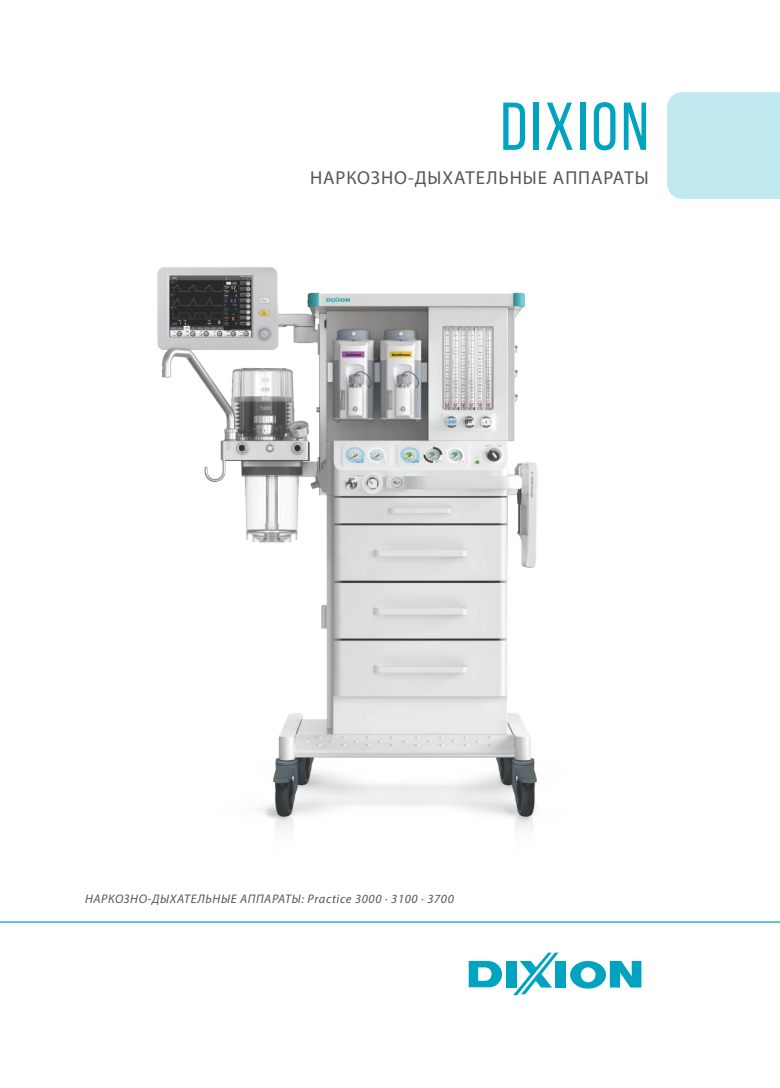
<style>
.page{position:relative;width:780px;height:1088px;background:#fff}
.page>*{position:absolute;margin:0;border:0;box-sizing:border-box;transform-origin:0 0}
.t1{font:67.5px "Bebas Neue";letter-spacing:.05em;color:#00a4c1}
.t2{font:18.75px "Myriad Pro";letter-spacing:.05em;color:#575759}
.t3{font:italic 12.5px "Myriad Pro";letter-spacing:.05em;color:#575759}
</style>
<div class="page">
<div style="left:506px;top:961px;width:10px;height:26px;background:#00a4c1"></div>
<svg style="left:468px;top:961px;width:34px;height:26px"></svg>
<svg style="left:570px;top:961px;width:71px;height:27px"></svg>
<svg style="left:513px;top:952px;width:45px;height:43px"></svg>
<div style="left:555px;top:961px;width:11px;height:26px;background:#00a4c1"></div>
<hr style="left:0;top:921px;width:780px;height:2px;background:#00a4c1">
<div style="left:667px;top:92px;width:113px;height:107px;background:#c0e8ef"></div>
<img style="left:157px;top:267px;width:381px;height:563px">
<h1 class="t1" style="left:500px;top:90px;width:150px">DIXION</h1>
<h2 class="t2" style="left:310px;top:166px;width:340px">НАРКОЗНО-ДЫХАТЕЛЬНЫЕ АППАРАТЫ</h2>
<p class="t3" style="left:85px;top:891px;width:370px">НАРКОЗНО-ДЫХАТЕЛЬНЫЕ АППАРАТЫ: Practice 3000 ∙ 3100 ∙ 3700</p>
</div>
